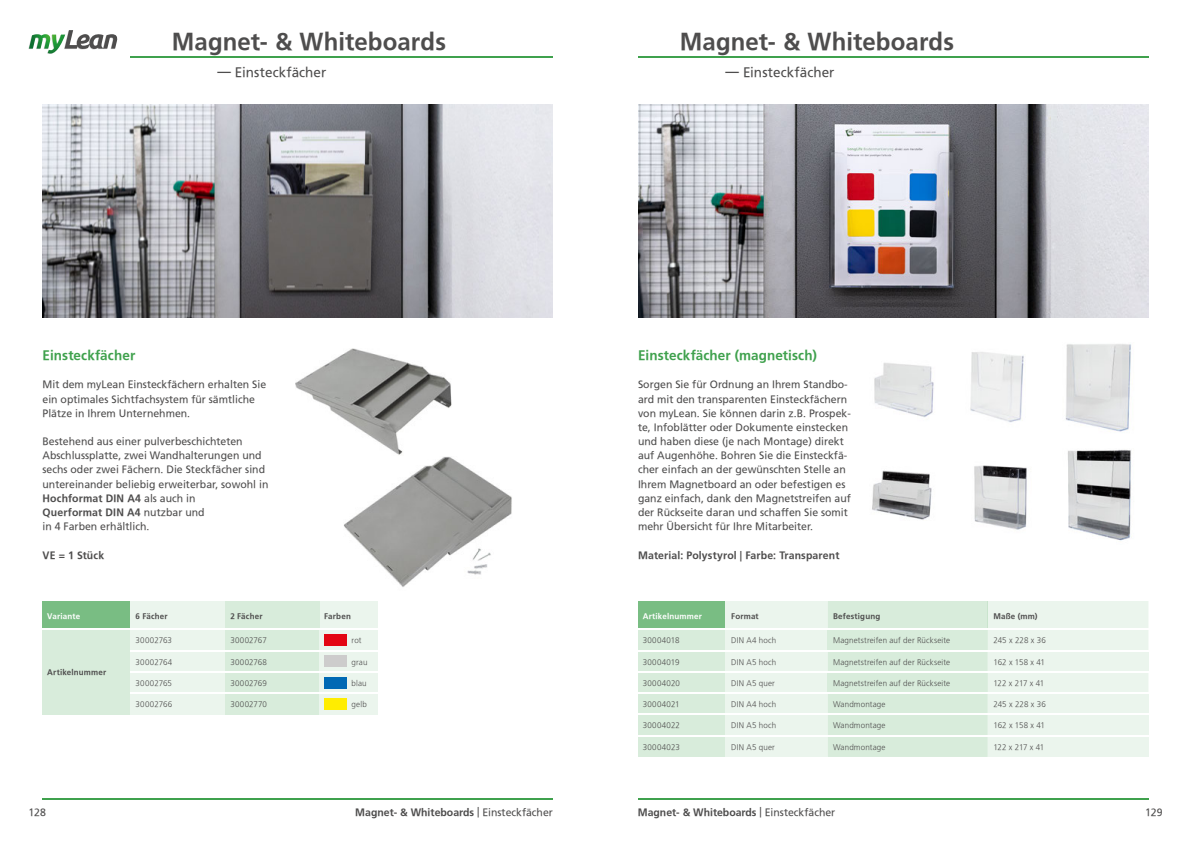
<style>
.page{position:relative;width:1191px;height:842px;background:#fff}
.page>*{position:absolute;margin:0;border:0;box-sizing:border-box;transform-origin:0 0}
.t1{font:700 24px "Frutiger";letter-spacing:.005em;color:#4e4d4d}
.t2{font:700 13.5px "Frutiger";letter-spacing:.01em;color:#3fa14d}
.t3{font:13.5px "Frutiger";letter-spacing:.005em;color:#4e4d4d}
.t4{font:10.5px/14.2px "Frutiger";color:#4e4d4d}
.t5{font:700 10.5px "Frutiger";letter-spacing:.005em;color:#4e4d4d}
.t6{font:300 8px "Frutiger";letter-spacing:.02em;color:#4e4d4d}
.t7{font:700 8px "Frutiger";letter-spacing:.025em;color:#4e4d4d}
.t8{font:700 8px "Frutiger";letter-spacing:.025em;color:#fff}
.s1{font-weight:700}
.s2{font-weight:400}
</style>
<div class="page">
<hr style="left:43px;top:799px;width:510px;height:1px;background:#3fa14d">
<hr style="left:130px;top:57px;width:423px;height:1px;background:#3fa14d">
<hr style="left:638px;top:57px;width:510px;height:1px;background:#3fa14d">
<hr style="left:638px;top:799px;width:510px;height:1px;background:#3fa14d">
<svg style="left:28px;top:30px;width:90px;height:20px"></svg>
<img style="left:29px;top:34px;width:36px;height:20px">
<img style="left:344px;top:456px;width:168px;height:131px">
<img style="left:295px;top:348px;width:157px;height:107px">
<img style="left:43px;top:105px;width:510px;height:212px">
<div style="left:319px;top:601px;width:59px;height:28px;background:#ebf5ed"></div>
<div style="left:43px;top:672px;width:87px;height:21px;background:#d8ecdb"></div>
<div style="left:130px;top:672px;width:95px;height:21px;background:#ebf5ed"></div>
<div style="left:225px;top:672px;width:94px;height:21px;background:#d8ecdb"></div>
<div style="left:319px;top:672px;width:59px;height:21px;background:#ebf5ed"></div>
<svg style="left:43px;top:630px;width:335px;height:42px;background:#e0f0e3"></svg>
<svg style="left:43px;top:693px;width:335px;height:21px;background:#e0efe1"></svg>
<div style="left:43px;top:601px;width:87px;height:28px;background:#79bd83"></div>
<div style="left:130px;top:601px;width:95px;height:28px;background:#ebf5ed"></div>
<div style="left:225px;top:601px;width:94px;height:28px;background:#d8ecdb"></div>
<hr style="left:130px;top:650px;width:248px;height:1px;background:#fff">
<hr style="left:130px;top:671px;width:248px;height:1px;background:#fff">
<hr style="left:130px;top:693px;width:248px;height:1px;background:#fff">
<div style="left:324px;top:634px;width:23px;height:12px;background:#e30613"></div>
<div style="left:324px;top:677px;width:23px;height:11px;background:#0069b4"></div>
<div style="left:324px;top:656px;width:23px;height:11px;background:#cdcccc"></div>
<div style="left:324px;top:698px;width:23px;height:11px;background:#ffed00"></div>
<img style="left:872px;top:344px;width:259px;height:197px">
<img style="left:638px;top:105px;width:510px;height:212px">
<svg style="left:638px;top:601px;width:510px;height:156px;background:#e0efe2"></svg>
<hr style="left:638px;top:629px;width:510px;height:1px;background:#fff">
<hr style="left:638px;top:650px;width:510px;height:1px;background:#fff">
<hr style="left:638px;top:671px;width:510px;height:1px;background:#fff">
<hr style="left:638px;top:693px;width:510px;height:1px;background:#fff">
<hr style="left:638px;top:714px;width:510px;height:1px;background:#fff">
<hr style="left:638px;top:735px;width:510px;height:1px;background:#fff">
<h1 class="t1" style="left:172px;top:28px;width:276px">Magnet- &amp; Whiteboards</h1>
<p class="t3" style="left:217px;top:64px;width:111px"><span class="s1">—</span> Einsteckfächer</p>
<p class="t2" style="left:43px;top:348px;width:94px">Einsteckfächer</p>
<p class="t4" style="left:43px;top:378px;width:225px">Mit dem myLean Einsteckfächern erhalten Sie ein optimales Sichtfachsystem für sämtliche<br>Plätze in Ihrem Unternehmen.</p>
<p class="t4" style="left:43px;top:434px;width:227px">Bestehend aus einer pulverbeschichteten Abschlussplatte, zwei Wandhalterungen und sechs oder zwei Fächern. Die Steckfächer sind untereinander beliebig erweiterbar, sowohl in <span class="s1">Hochformat DIN A4</span> als auch in<br><span class="s1">Querformat DIN A4</span> nutzbar und<br>in 4 Farben erhältlich.</p>
<p class="t5" style="left:43px;top:549px;width:63px">VE = 1 Stück</p>
<p class="t8" style="left:47px;top:611px;width:34px">Variante</p>
<p class="t7" style="left:136px;top:611px;width:34px">6 Fächer</p>
<p class="t7" style="left:230px;top:611px;width:34px">2 Fächer</p>
<p class="t7" style="left:324px;top:611px;width:28px">Farben</p>
<p class="t7" style="left:47px;top:668px;width:61px">Artikelnummer</p>
<p class="t6" style="left:136px;top:636px;width:38px">30002763</p>
<p class="t6" style="left:230px;top:636px;width:38px">30002767</p>
<p class="t6" style="left:136px;top:679px;width:38px">30002765</p>
<p class="t6" style="left:230px;top:679px;width:38px">30002769</p>
<p class="t6" style="left:136px;top:657px;width:38px">30002764</p>
<p class="t6" style="left:230px;top:657px;width:38px">30002768</p>
<p class="t6" style="left:136px;top:700px;width:38px">30002766</p>
<p class="t6" style="left:230px;top:700px;width:38px">30002770</p>
<p class="t6" style="left:352px;top:636px;width:11px">rot</p>
<p class="t6" style="left:352px;top:679px;width:17px">blau</p>
<p class="t6" style="left:352px;top:657px;width:17px">grau</p>
<p class="t6" style="left:352px;top:700px;width:17px">gelb</p>
<h1 class="t1" style="left:680px;top:28px;width:276px">Magnet- &amp; Whiteboards</h1>
<p class="t3" style="left:725px;top:64px;width:111px"><span class="s1">—</span> Einsteckfächer</p>
<p class="t2" style="left:638px;top:348px;width:180px">Einsteckfächer (magnetisch)</p>
<p class="t4" style="left:638px;top:378px;width:214px">Sorgen Sie für Ordnung an Ihrem Standbo&shy;ard mit den transparenten Einsteckfächern von myLean. Sie können darin z.B. Prospek&shy;te, Infoblätter oder Dokumente einstecken und haben diese (je nach Montage) direkt auf Augenhöhe. Bohren Sie die Einsteckfä&shy;cher einfach an der gewünschten Stelle an Ihrem Magnetboard an oder befestigen es ganz einfach, dank den Magnetstreifen auf der Rückseite daran und schaffen Sie somit mehr Übersicht für Ihre Mitarbeiter.</p>
<p class="t5" style="left:638px;top:549px;width:203px">Material: Polystyrol | Farbe: Transparent</p>
<p class="t8" style="left:643px;top:611px;width:61px">Artikelnummer</p>
<p class="t7" style="left:731px;top:611px;width:29px">Format</p>
<p class="t7" style="left:833px;top:611px;width:49px">Befestigung</p>
<p class="t7" style="left:993px;top:611px;width:46px">Maße (mm)</p>
<p class="t6" style="left:643px;top:636px;width:38px">30004018</p>
<p class="t6" style="left:731px;top:636px;width:47px">DIN A4 hoch</p>
<p class="t6" style="left:833px;top:636px;width:119px">Magnetstreifen auf der Rückseite</p>
<p class="t6" style="left:993px;top:636px;width:54px">245 x 228 x 36</p>
<p class="t6" style="left:643px;top:679px;width:39px">30004020</p>
<p class="t6" style="left:731px;top:679px;width:45px">DIN A5 quer</p>
<p class="t6" style="left:833px;top:679px;width:119px">Magnetstreifen auf der Rückseite</p>
<p class="t6" style="left:993px;top:679px;width:52px">122 x 217 x 41</p>
<p class="t6" style="left:643px;top:657px;width:38px">30004019</p>
<p class="t6" style="left:731px;top:657px;width:47px">DIN A5 hoch</p>
<p class="t6" style="left:833px;top:657px;width:119px">Magnetstreifen auf der Rückseite</p>
<p class="t6" style="left:993px;top:657px;width:53px">162 x 158 x 41</p>
<p class="t6" style="left:731px;top:700px;width:47px">DIN A4 hoch</p>
<p class="t6" style="left:731px;top:721px;width:47px">DIN A5 hoch</p>
<p class="t6" style="left:731px;top:742px;width:45px">DIN A5 quer</p>
<p class="t6" style="left:833px;top:700px;width:54px">Wandmontage</p>
<p class="t6" style="left:833px;top:721px;width:54px">Wandmontage</p>
<p class="t6" style="left:833px;top:742px;width:54px">Wandmontage</p>
<p class="t6" style="left:993px;top:700px;width:54px">245 x 228 x 36</p>
<p class="t6" style="left:993px;top:721px;width:53px">162 x 158 x 41</p>
<p class="t6" style="left:993px;top:742px;width:52px">122 x 217 x 41</p>
<p class="t6" style="left:643px;top:700px;width:38px">30004021</p>
<p class="t6" style="left:643px;top:721px;width:39px">30004022</p>
<p class="t6" style="left:643px;top:742px;width:39px">30004023</p>
<p class="t5" style="left:355px;top:806px;width:199px">Magnet- &amp; Whiteboards <span class="s2">| Einsteckfächer</span></p>
<p class="t5" style="left:638px;top:806px;width:199px">Magnet- &amp; Whiteboards <span class="s2">| Einsteckfächer</span></p>
<p class="t4" style="left:28px;top:805px;width:19px">128</p>
<p class="t4" style="left:1145px;top:805px;width:19px">129</p>
</div>
